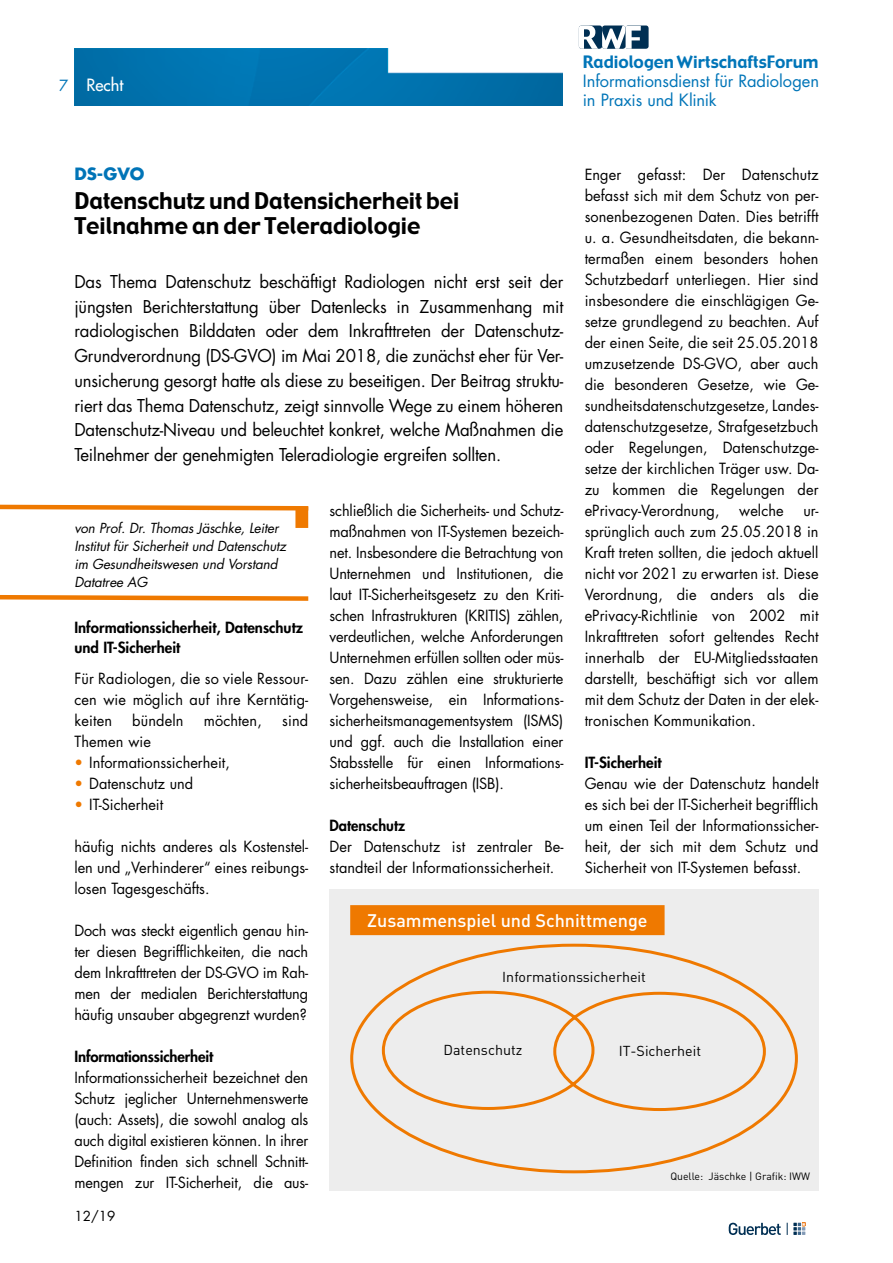
<style>
.page{position:relative;width:893px;height:1263px;background:#fff}
.page>*{position:absolute;margin:0;border:0;box-sizing:border-box;transform-origin:0 0}
.t1{font:22.5px/25.5px "Gadget";color:#000}
.t2{font:500 18px "DIN Pro";color:#fff}
.t3{font:17.25px/24.8px "Futura Std";letter-spacing:-.01em;color:#000;text-align:justify}
.t4{font:16.65px "Gadget";color:#0075b8}
.t5{font:16.5px/18.8px "Futura Std";letter-spacing:-.005em;color:#0075b8}
.t6{font:700 16.5px "Futura Std";color:#0074b7}
.t7{font:500 16.5px "Futura Std";color:#fff}
.t8{font:15px/21px "Futura Std";color:#000;text-align:justify}
.t9{font:800 15px/19.5px "Futura Std";color:#000}
.t10{font:15px "Futura Std";color:#0074b7}
.t11{font:14.25px "DIN Pro";color:#000}
.t12{font:italic 13.5px/18px "Futura Std";letter-spacing:-.01em;color:#000}
.t13{font:13.5px "Futura Std";color:#000}
.t14{font:10.5px "DIN Pro";color:#000}
.s1{color:#ef7900}
</style>
<div class="page">
<svg style="left:729px;top:1223px;width:52px;height:12px"></svg>
<svg style="left:787px;top:1223px;width:18px;height:12px"></svg>
<div style="left:625px;top:26px;width:24px;height:23px;background:#002f53;border-radius:3px"></div>
<svg style="left:579px;top:26px;width:62px;height:23px"></svg>
<img style="left:74px;top:49px;width:489px;height:57px">
<svg style="left:0;top:504px;width:309px;height:9px"></svg>
<div style="left:295px;top:507px;width:13px;height:21px;background:#ef7900;border:2px solid #ef7900"></div>
<svg style="left:0;top:595px;width:309px;height:6px;background:#f29a40"></svg>
<div style="left:330px;top:889px;width:489px;height:302px;background:#ededed"></div>
<div style="left:350px;top:905px;width:315px;height:30px;background:#ef7900"></div>
<svg style="left:350px;top:943px;width:448px;height:231px"></svg>
<p class="t10" style="left:59px;top:76px;width:11px">7</p>
<p class="t7" style="left:86px;top:74px;width:38px">Recht</p>
<p class="t4" style="left:583px;top:52px;width:237px">Radiologen WirtschaftsForum</p>
<p class="t5" style="left:583px;top:72px;width:238px">Informationsdienst für Radiologen in Praxis und Klinik</p>
<p class="t6" style="left:74px;top:163px;width:72px">DS-GVO</p>
<h1 class="t1" style="left:74px;top:189px;width:386px">Datenschutz und Datensicherheit bei<br>Teilnahme an der Teleradiologie</h1>
<p class="t3" style="left:74px;top:269px;width:491px">Das Thema Datenschutz beschäftigt Radiologen nicht erst seit der jüngsten Berichterstattung über Datenlecks in Zusammenhang mit radiologischen Bilddaten oder dem Inkrafttreten der Datenschutz-Grundverordnung (DS-GVO) im Mai 2018, die zunächst eher für Ver&shy;unsicherung gesorgt hatte als diese zu beseitigen. Der Beitrag struktu&shy;riert das Thema Datenschutz, zeigt sinnvolle Wege zu einem höheren Datenschutz-Niveau und beleuchtet konkret, welche Maßnahmen die Teilnehmer der genehmigten Teleradiologie ergreifen sollten.</p>
<p class="t8" style="left:585px;top:164px;width:235px">Enger gefasst: Der Datenschutz befasst sich mit dem Schutz von per&shy;sonenbezogenen Daten. Dies betrifft u. a. Gesundheitsdaten, die bekann&shy;termaßen einem besonders hohen Schutzbedarf unterliegen. Hier sind insbesondere die einschlägigen Ge&shy;setze grundlegend zu beachten. Auf der einen Seite, die seit 25.05.2018 umzusetzende DS-GVO, aber auch die besonderen Gesetze, wie Ge&shy;sundheitsdatenschutzgesetze, Landes&shy;datenschutzgesetze, Strafgesetzbuch oder Regelungen, Datenschutzge&shy;setze der kirchlichen Träger usw. Da&shy;zu kommen die Regelungen der ePrivacy-Verordnung,</p>
<p class="t8" style="left:330px;top:500px;width:235px">schließlich die Sicherheits- und Schutz&shy;maßnahmen von IT-Systemen bezeich&shy;net. Insbesondere die Betrachtung von Unternehmen und Institutionen, die laut IT-Sicherheitsgesetz zu den Kriti&shy;schen Infrastrukturen (KRITIS) zählen, verdeutlichen, welche Anforderungen Unternehmen erfüllen sollten oder müs&shy;sen. Dazu zählen eine strukturierte Vorgehensweise, ein Informations&shy;sicherheitsmanagementsystem (ISMS) und ggf. auch die Installation einer Stabsstelle für einen Informations&shy;sicherheitsbeauftragen (ISB).</p>
<p class="t9" style="left:330px;top:816px;width:77px">Datenschutz</p>
<p class="t8" style="left:330px;top:836px;width:235px">Der Datenschutz ist zentraler Be&shy;standteil der Informationssicherheit.</p>
<p class="t8" style="left:739px;top:500px;width:46px">welche</p>
<p class="t8" style="left:585px;top:500px;width:235px;text-indent:219px">ur&shy;sprünglich auch zum 25.05.2018 in Kraft treten sollten, die jedoch aktuell nicht vor 2021 zu erwarten ist. Diese Verordnung, die anders als die ePrivacy-Richtlinie von 2002 mit Inkrafttreten sofort geltendes Recht innerhalb der EU-Mitgliedsstaaten darstellt, beschäftigt sich vor allem mit dem Schutz der Daten in der elek&shy;tronischen Kommunikation.</p>
<p class="t9" style="left:585px;top:753px;width:78px">IT-Sicherheit</p>
<p class="t8" style="left:585px;top:773px;width:235px">Genau wie der Datenschutz handelt es sich bei der IT-Sicherheit begrifflich um einen Teil der Informationssicher&shy;heit, der sich mit dem Schutz und Sicherheit von IT-Systemen befasst.</p>
<p class="t12" style="left:74px;top:519px;width:213px">von Prof. Dr. Thomas Jäschke, Leiter<br>Institut für Sicherheit und Datenschutz im Gesundheitswesen und Vorstand<br>Datatree AG</p>
<p class="t9" style="left:74px;top:618px;width:230px">Informationssicherheit, Datenschutz und IT-Sicherheit</p>
<p class="t8" style="left:74px;top:668px;width:235px">Für Radiologen, die so viele Ressour&shy;cen wie möglich auf ihre Kerntätig&shy;keiten</p>
<p class="t8" style="left:132px;top:710px;width:53px">bündeln</p>
<p class="t8" style="left:204px;top:710px;width:60px">möchten,</p>
<p class="t8" style="left:282px;top:710px;width:28px">sind</p>
<p class="t8" style="left:74px;top:731px;width:78px">Themen wie</p>
<p class="t8" style="left:74px;top:752px;width:157px"><span class="s1">•</span> Informationssicherheit,</p>
<p class="t8" style="left:74px;top:773px;width:120px"><span class="s1">•</span> Datenschutz und</p>
<p class="t8" style="left:74px;top:794px;width:90px"><span class="s1">•</span> IT-Sicherheit</p>
<p class="t8" style="left:74px;top:836px;width:235px">häufig nichts anderes als Kostenstel&shy;len und „Verhinderer“ eines reibungs&shy;losen Tagesgeschäfts.</p>
<p class="t8" style="left:74px;top:920px;width:235px">Doch was steckt eigentlich genau hin&shy;ter diesen Begrifflichkeiten, die nach dem Inkrafttreten der DS-GVO im Rah&shy;men der medialen Berichterstattung häufig unsauber abgegrenzt wurden?</p>
<p class="t9" style="left:74px;top:1047px;width:140px">Informationssicherheit</p>
<p class="t8" style="left:74px;top:1067px;width:235px">Informationssicherheit bezeichnet den Schutz jeglicher Unternehmenswerte (auch: Assets), die sowohl analog als auch digital existieren können. In ihrer Definition finden sich schnell Schnitt&shy;mengen zur IT-Sicherheit, die aus-</p>
<p class="t2" style="left:367px;top:908px;width:282px">Zusammenspiel und Schnittmenge</p>
<p class="t11" style="left:502px;top:967px;width:145px">Informationssicherheit</p>
<p class="t11" style="left:444px;top:1040px;width:80px">Datenschutz</p>
<p class="t11" style="left:619px;top:1041px;width:84px">IT-Sicherheit</p>
<p class="t14" style="left:670px;top:1168px;width:141px">Quelle: Jäschke | Grafik: IWW</p>
<p class="t13" style="left:74px;top:1207px;width:42px">12/19</p>
</div>
